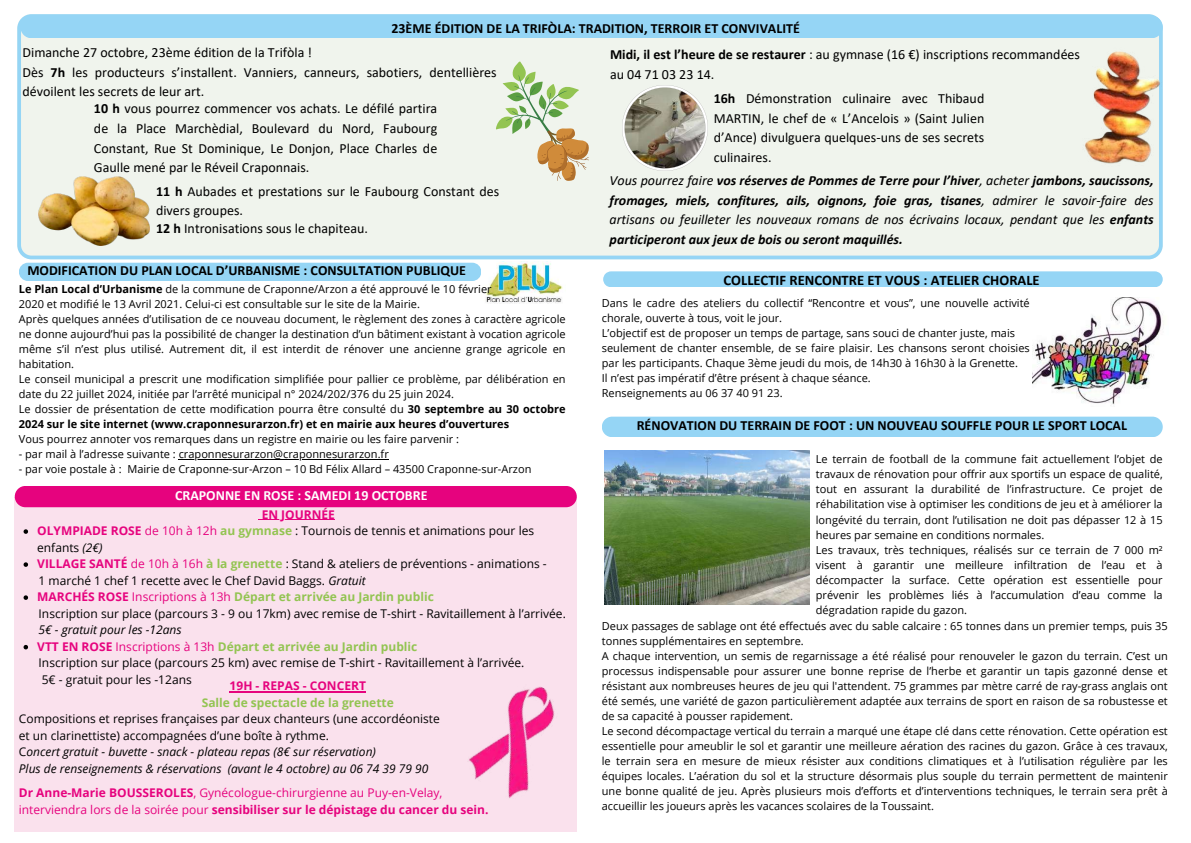
<style>
.page{position:relative;width:1191px;height:843px;background:#fff}
.page>*{position:absolute;margin:0;border:0;box-sizing:border-box;transform-origin:0 0}
.t1{font:700 14.6px "Calibri";color:#000}
.t2{font:14px/19.5px "Calibri";color:#000}
.t3{font:italic 700 14px/19.5px "Calibri";color:#000;text-align:justify}
.t4{font:700 14px/26.4px "Calibri";color:#000}
.t5{font:700 14px "Calibri";color:#fff}
.t6{font:12px/16.5px "Open Sans";color:#000}
.t7{font:italic 12px/16.5px "Open Sans";color:#000}
.t8{font:12px/16.5px "Open Sans";color:#e6037e}
.t9{font:700 12px "Open Sans";color:#93c452}
.t10{font:700 12px "Open Sans";color:#e6037e}
.t11{font:11px/15px "Open Sans";color:#000}
.s1{font-weight:400}
.s2{font-weight:700}
.s3{font-weight:700;color:#e6037e}
.s4{color:#e6037e}
.s5{font-weight:700;color:#93c452}
.s6{font-style:italic}
.s7{font-weight:400;color:#e6037e}
.s8{font-style:normal}
</style>
<div class="page">
<img style="left:1032px;top:297px;width:132px;height:108px">
<div style="left:603px;top:271px;width:559px;height:16px;background:#95d5f5"></div>
<div style="left:19px;top:262px;width:462px;height:19px;background:#95d5f5;border-radius:9px"></div>
<img style="left:485px;top:261px;width:78px;height:42px">
<hr style="left:179px;top:458px;width:210px;height:1px;background:#000">
<div style="left:17px;top:14px;width:1145px;height:245px;background:#f0f4ed"></div>
<div style="left:20px;top:16px;width:1142px;height:22px;background:#95d5f5"></div>
<img style="left:622px;top:85px;width:85px;height:86px">
<img style="left:39px;top:177px;width:111px;height:69px">
<svg style="left:488px;top:57px;width:112px;height:134px;background:#dde0c7"></svg>
<img style="left:1082px;top:44px;width:80px;height:125px">
<img style="left:604px;top:450px;width:205px;height:153px">
<div style="left:601px;top:416px;width:561px;height:21px;background:#95d5f5;border-radius:10px"></div>
<div style="left:15px;top:496px;width:561px;height:335px;background:#fae1ed"></div>
<div style="left:15px;top:486px;width:561px;height:21px;background:#e6037e;border-radius:11px"></div>
<hr style="left:262px;top:519px;width:73px;height:1px;background:#e6037e">
<svg style="left:24px;top:529px;width:4px;height:4px"></svg>
<svg style="left:24px;top:562px;width:4px;height:4px"></svg>
<svg style="left:24px;top:595px;width:4px;height:4px"></svg>
<svg style="left:24px;top:644px;width:4px;height:5px"></svg>
<hr style="left:230px;top:690px;width:136px;height:1px;background:#e6037e">
<img style="left:469px;top:661px;width:108px;height:155px">
<p class="t4" style="left:610px;top:16px;width:471px;text-indent:-218px">23ÈME ÉDITION DE LA TRIFÒLA: TRADITION, TERROIR ET CONVIVALITÉ<br>Midi, il est l’heure de se restaurer <span class="s1">: au gymnase (16 €) inscriptions recommandées</span></p>
<p class="t2" style="left:713px;top:63px;width:272px;line-height:24.2px;text-indent:-104px">au 04 71 03 23 14.<br><span class="s2">16h</span> Démonstration culinaire avec Thibaud</p>
<p class="t2" style="left:713px;top:109px;width:272px;text-align:justify">MARTIN, le chef de « L’Ancelois » (Saint Julien d’Ance) divulguera quelques-uns de ses secrets culinaires.</p>
<p class="t2" style="left:23px;top:44px;width:475px">Dimanche 27 octobre, 23ème édition de la Trifòla !<br>Dès <span class="s2">7h</span> les producteurs s’installent. Vanniers, canneurs, sabotiers, dentellières dévoilent les secrets de leur art.</p>
<p class="t2" style="left:94px;top:100px;width:345px;text-align:justify"><span class="s2">10 h</span> vous pourrez commencer vos achats. Le défilé partira de la Place Marchèdial, Boulevard du Nord, Faubourg Constant, Rue St Dominique, Le Donjon, Place Charles de Gaulle mené par le Réveil Craponnais.</p>
<p class="t3" style="left:609px;top:172px;width:545px"><span class="s1">Vous pourrez faire</span> vos réserves de Pommes de Terre pour l’hiver<span class="s1">, acheter</span> jambons, saucissons, fromages, miels, confitures, ails, oignons, foie gras, tisanes<span class="s1">, admirer le savoir-faire des artisans ou feuilleter les nouveaux romans de nos écrivains locaux, pendant que les</span> enfants participeront aux jeux de bois ou seront maquillés.</p>
<p class="t2" style="left:156px;top:182px;width:345px"><span class="s2">11 h</span> Aubades et prestations sur le Faubourg Constant des divers groupes.</p>
<p class="t2" style="left:156px;top:220px;width:213px"><span class="s2">12 h</span> Intronisations sous le chapiteau.</p>
<p class="t4" style="left:27px;top:258px;width:440px">MODIFICATION DU PLAN LOCAL D’URBANISME : CONSULTATION PUBLIQUE</p>
<p class="t11" style="left:19px;top:281px;width:548px"><span class="s2">Le Plan Local d’Urbanisme</span> de la commune de Craponne/Arzon a été approuvé le 10 février<br>2020 et modifié le 13 Avril 2021. Celui-ci est consultable sur le site de la Mairie.<br>Après quelques années d’utilisation de ce nouveau document, le règlement des zones à caractère agricole ne donne aujourd’hui pas la possibilité de changer la destination d’un bâtiment existant à vocation agricole même s’il n’est plus utilisé. Autrement dit, il est interdit de rénover une ancienne grange agricole en habitation.<br>Le conseil municipal a prescrit une modification simplifiée pour pallier ce problème, par délibération en date du 22 juillet 2024, initiée par l’arrêté municipal n° 2024/202/376 du 25 juin 2024.<br>Le dossier de présentation de cette modification pourra être consulté du <span class="s2">30 septembre au 30 octobre 2024 sur le site internet (www.craponnesurarzon.fr) et en mairie aux heures d’ouvertures</span></p>
<p class="t11" style="left:19px;top:431px;width:441px">Vous pourrez annoter vos remarques dans un registre en mairie ou les faire parvenir :</p>
<p class="t11" style="left:19px;top:446px;width:371px">- par mail à l’adresse suivante : craponnesurarzon@craponnesurarzon.fr</p>
<p class="t11" style="left:19px;top:461px;width:514px">- par voie postale à : Mairie de Craponne-sur-Arzon – 10 Bd Félix Allard – 43500 Craponne-sur-Arzon</p>
<p class="t5" style="left:175px;top:489px;width:254px">CRAPONNE EN ROSE : SAMEDI 19 OCTOBRE</p>
<p class="t6" style="left:37px;top:505px;width:530px;text-indent:224px"><span class="s3">EN JOURNÉE<br>OLYMPIADE ROSE</span> <span class="s4">de 10h à 12h</span> <span class="s5">au gymnase</span> : Tournois de tennis et animations pour les enfants <span class="s6">(2€)<br></span><span class="s3">VILLAGE SANTÉ</span> <span class="s4">de 10h à 16h</span> <span class="s5">à la grenette</span> : Stand &amp; ateliers de préventions - animations -<br>1 marché 1 chef 1 recette avec le Chef David Baggs. <span class="s6">Gratuit<br></span><span class="s3">MARCHÉS ROSE</span> <span class="s4">Inscriptions à 13h</span> <span class="s5">Départ et arrivée au Jardin public<br></span>Inscription sur place (parcours 3 - 9 ou 17km) avec remise de T-shirt - Ravitaillement à l’arrivée.</p>
<p class="t7" style="left:39px;top:621px;width:144px">5€ - gratuit pour les -12ans</p>
<p class="t9" style="left:37px;top:638px;width:382px"><span class="s4">VTT EN ROSE</span> <span class="s7">Inscriptions à 13h</span> Départ et arrivée au Jardin public</p>
<p class="t6" style="left:39px;top:654px;width:487px">Inscription sur place (parcours 25 km) avec remise de T-shirt - Ravitaillement à l’arrivée.</p>
<p class="t6" style="left:42px;top:670px;width:151px">5€ - gratuit pour les -12ans</p>
<p class="t10" style="left:230px;top:677px;width:138px">19H - REPAS - CONCERT</p>
<p class="t9" style="left:202px;top:693px;width:194px">Salle de spectacle de la grenette</p>
<p class="t7" style="left:19px;top:710px;width:422px"><span class="s8">Compositions et reprises françaises par deux chanteurs (une accordéoniste et un clarinettiste) accompagnées d’une boîte à rythme.<br>C</span>oncert gratuit - buvette - snack - plateau repas (8€ sur réservation)<br>Plus de renseignements &amp; réservations (avant le 4 octobre) au 06 74 39 79 90</p>
<p class="t8" style="left:19px;top:784px;width:471px"><span class="s2">Dr Anne-Marie BOUSSEROLES</span>, Gynécologue-chirurgienne au Puy-en-Velay, interviendra lors de la soirée pour <span class="s2">sensibiliser sur le dépistage du cancer du sein.</span></p>
<h1 class="t1" style="left:723px;top:274px;width:317px">COLLECTIF RENCONTRE ET VOUS : ATELIER CHORALE</h1>
<p class="t11" style="left:601px;top:295px;width:429px">Dans le cadre des ateliers du collectif “Rencontre et vous”, une nouvelle activité chorale, ouverte à tous, voit le jour.<br>L’objectif est de proposer un temps de partage, sans souci de chanter juste, mais seulement de chanter ensemble, de se faire plaisir. Les chansons seront choisies par les participants. Chaque 3ème jeudi du mois, de 14h30 à 16h30 à la Grenette.<br>Il n’est pas impératif d’être présent à chaque séance.<br>Renseignements au 06 37 40 91 23.</p>
<p class="t4" style="left:636px;top:413px;width:491px">RÉNOVATION DU TERRAIN DE FOOT : UN NOUVEAU SOUFFLE POUR LE SPORT LOCAL</p>
<p class="t11" style="left:815px;top:451px;width:348px">Le terrain de football de la commune fait actuellement l’objet de travaux de rénovation pour offrir aux sportifs un espace de qualité, tout en assurant la durabilité de l’infrastructure. Ce projet de réhabilitation vise à optimiser les conditions de jeu et à améliorer la longévité du terrain, dont l’utilisation ne doit pas dépasser 12 à 15 heures par semaine en conditions normales.<br>Les travaux, très techniques, réalisés sur ce terrain de 7 000 m² visent à garantir une meilleure infiltration de l’eau et à décompacter la surface. Cette opération est essentielle pour prévenir les problèmes liés à l’accumulation d’eau comme la dégradation rapide du gazon.</p>
<p class="t11" style="left:601px;top:618px;width:567px">Deux passages de sablage ont été effectués avec du sable calcaire : 65 tonnes dans un premier temps, puis 35 tonnes supplémentaires en septembre.<br>A chaque intervention, un semis de regarnissage a été réalisé pour renouveler le gazon du terrain. C’est un processus indispensable pour assurer une bonne reprise de l’herbe et garantir un tapis gazonné dense et résistant aux nombreuses heures de jeu qui l'attendent. 75 grammes par mètre carré de ray-grass anglais ont été semés, une variété de gazon particulièrement adaptée aux terrains de sport en raison de sa robustesse et de sa capacité à pousser rapidement.<br>Le second décompactage vertical du terrain a marqué une étape clé dans cette rénovation. Cette opération est essentielle pour ameublir le sol et garantir une meilleure aération des racines du gazon. Grâce à ces travaux, le terrain sera en mesure de mieux résister aux conditions climatiques et à l’utilisation régulière par les équipes locales. L’aération du sol et la structure désormais plus souple du terrain permettent de maintenir une bonne qualité de jeu. Après plusieurs mois d’efforts et d’interventions techniques, le terrain sera prêt à accueillir les joueurs après les vacances scolaires de la Toussaint.</p>
</div>
